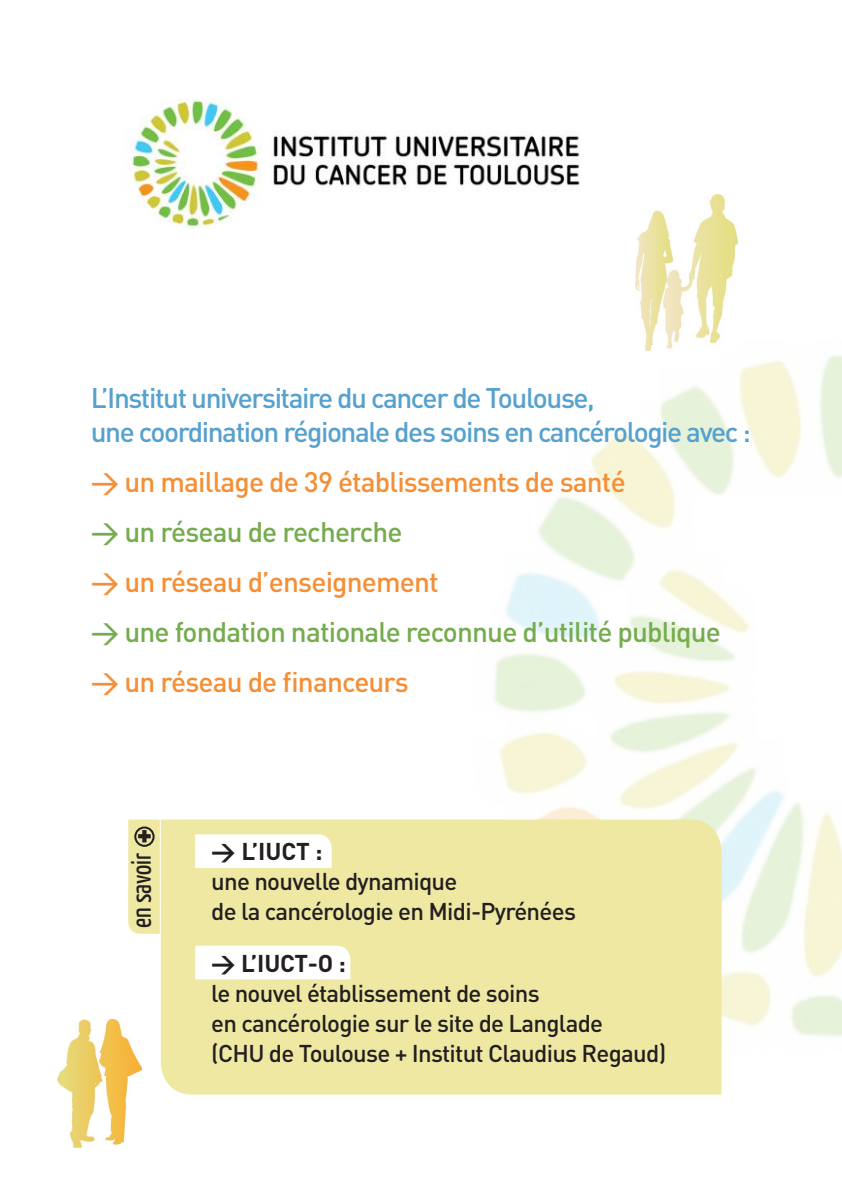
<style>
.page{position:relative;width:842px;height:1191px;background:#fff}
.page>*{position:absolute;margin:0;border:0;box-sizing:border-box;transform-origin:0 0}
.Texte_courant{font:500 28px "DIN";letter-spacing:-.05em;color:#56a1ce}
.Texte_courant-2{font:500 28px "DIN";letter-spacing:-.03em;color:#f48f36}
.Texte_courant-3{font:500 28px "DIN";letter-spacing:-.03em;color:#75ac4e}
.t1{font:27.6px "Yanone Kaffeesatz";color:#231f20}
.Texte_courant-4{font:500 24px "DIN";letter-spacing:-.03em;color:#231f20}
.Texte_courant-5{font:700 24px "DIN";letter-spacing:-.01em;color:#231f20}
</style>
<div class="page">
<img style="left:131px;top:100px;width:449px;height:128px">
<img style="left:494px;top:350px;width:348px;height:703px">
<div style="left:161px;top:819px;width:560px;height:275px;background:#eee8a3"></div>
<svg style="left:195px;top:834px;width:137px;height:34px"></svg>
<svg style="left:195px;top:945px;width:155px;height:34px"></svg>
<img style="left:635px;top:194px;width:102px;height:156px">
<img style="left:58px;top:1019px;width:84px;height:128px">
<svg style="left:128px;top:819px;width:32px;height:114px;background:#e7e2a0"></svg>
<p class="Texte_courant" style="left:91px;top:380px;width:506px">L’Institut universitaire du cancer de Toulouse,</p>
<p class="Texte_courant" style="left:91px;top:414px;width:662px">une coordination régionale des soins en cancérologie avec :</p>
<p class="Texte_courant-2" style="left:91px;top:464px;width:537px">&gt; un maillage de 39 établissements de santé</p>
<p class="Texte_courant-3" style="left:91px;top:514px;width:313px">&gt; un réseau de recherche</p>
<p class="Texte_courant-2" style="left:91px;top:564px;width:349px">&gt; un réseau d’enseignement</p>
<p class="Texte_courant-3" style="left:91px;top:614px;width:632px">&gt; une fondation nationale reconnue d’utilité publique</p>
<p class="Texte_courant-2" style="left:91px;top:664px;width:320px">&gt; un réseau de financeurs</p>
<p class="t1" style="left:124px;top:927px;width:77px;rotate:-90deg">en savoir</p>
<p class="Texte_courant-5" style="left:211px;top:835px;width:113px">&gt; L’IUCT :</p>
<p class="Texte_courant-4" style="left:211px;top:865px;width:248px">une nouvelle dynamique</p>
<p class="Texte_courant-4" style="left:211px;top:895px;width:366px">de la cancérologie en Midi-Pyrénées</p>
<p class="Texte_courant-5" style="left:211px;top:947px;width:136px">&gt; L’IUCT-O :</p>
<p class="Texte_courant-4" style="left:211px;top:977px;width:330px">le nouvel établissement de soins</p>
<p class="Texte_courant-4" style="left:211px;top:1007px;width:393px">en cancérologie sur le site de Langlade</p>
<p class="Texte_courant-4" style="left:211px;top:1037px;width:456px">(CHU de Toulouse + Institut Claudius Regaud)</p>
</div>
